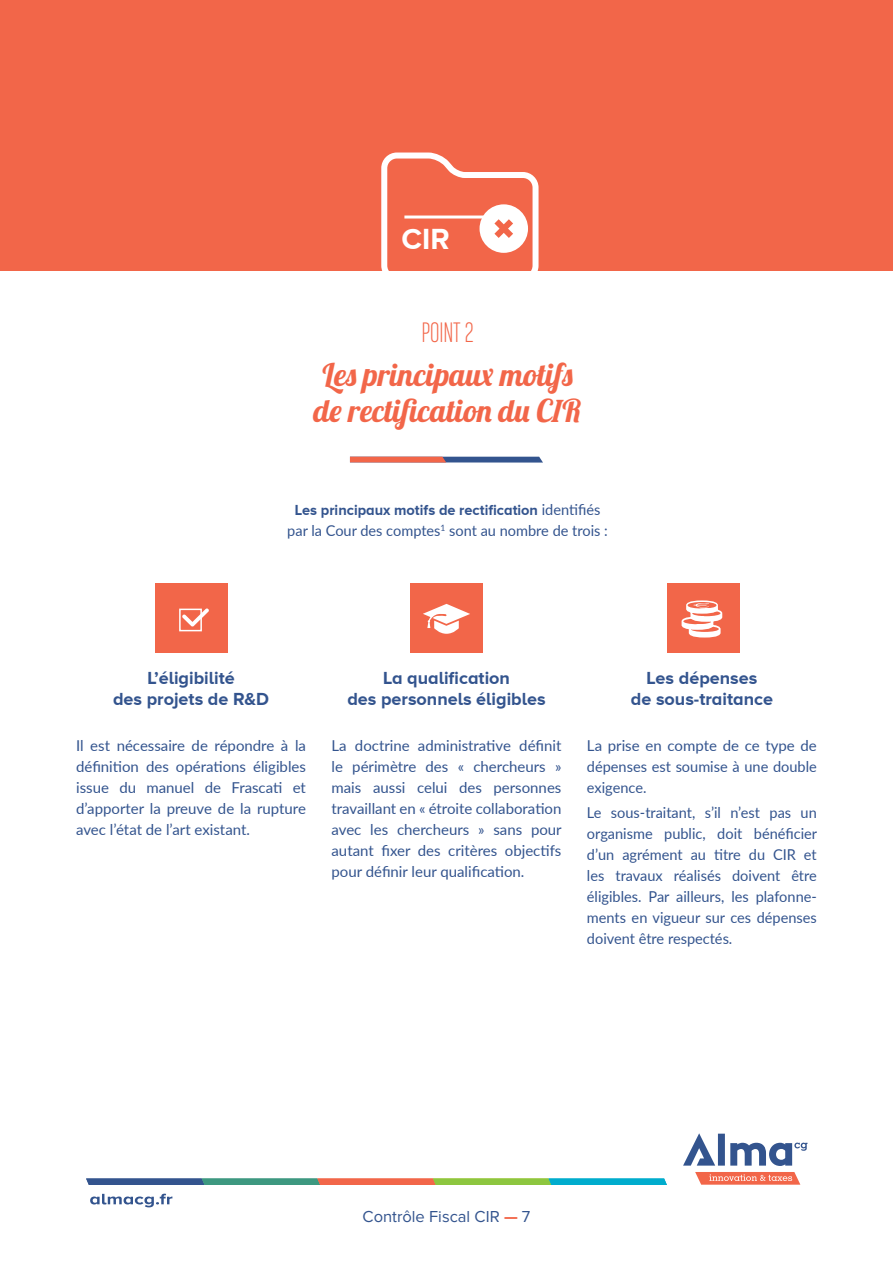
<style>
.page{position:relative;width:893px;height:1263px;background:#fff}
.page>*{position:absolute;margin:0;border:0;box-sizing:border-box;transform-origin:0 0}
.t1{font:31.5px/36px "Lobster 1.4";color:#f26649}
.t2{font:30px "Chalet Comprime Milan Eighty";color:#f26649}
.t3{font:700 30px "Proxima Nova A";color:#fff}
.t4{font:700 18px/21px "Proxima Nova A";color:#33548e;text-align:center}
.t5{font:16.5px "Proxima Nova";color:#33548e}
.t6{font:15px/21px "Lato";color:#33548e;text-align:justify}
.t7{font:700 15px "Proxima Nova A";color:#33548e}
.s1{font-family:"Cheltenham LT";font-weight:700;font-style:italic;font-stretch:condensed}
.s2{font-family:"Lato";font-weight:400}
.s3{font-family:"Proxima Nova A";font-weight:700;color:#f26649}
</style>
<div class="page">
<svg style="left:695px;top:1172px;width:105px;height:13px"></svg>
<svg style="left:683px;top:1133px;width:124px;height:33px"></svg>
<svg style="left:86px;top:1178px;width:581px;height:7px;background:#69917e"></svg>
<svg style="left:90px;top:1194px;width:82px;height:13px"></svg>
<svg style="left:350px;top:457px;width:193px;height:6px"></svg>
<div style="left:0;top:0;width:893px;height:270px;background:#f26649"></div>
<div style="left:155px;top:583px;width:72px;height:69px;background:#f26649"></div>
<div style="left:410px;top:583px;width:73px;height:69px;background:#f26649"></div>
<div style="left:667px;top:583px;width:73px;height:69px;background:#f26649"></div>
<svg style="left:682px;top:600px;width:40px;height:37px"></svg>
<div style="left:179px;top:609px;width:23px;height:22px;border:2px solid #fff"></div>
<svg style="left:182px;top:608px;width:27px;height:18px"></svg>
<svg style="left:381px;top:152px;width:158px;height:118px"></svg>
<svg style="left:423px;top:604px;width:47px;height:30px"></svg>
<h2 class="t3" style="left:402px;top:222px;width:50px">CIR</h2>
<h2 class="t2" style="left:421px;top:316px;width:54px">POINT 2</h2>
<h1 class="t1" style="left:314px;top:356px;width:269px">Les principaux motifs de rectification du C<span class="s1">I</span>R</h1>
<p class="t7" style="left:295px;top:502px;width:307px">Les principaux motifs de rectification <span class="s2">identifiés</span></p>
<p class="t6" style="left:287px;top:520px;width:322px">par la Cour des comptes<sup>1</sup> sont au nombre de trois :</p>
<p class="t4" style="left:113px;top:667px;width:158px">L’éligibilité<br>des projets de R&amp;D</p>
<p class="t6" style="left:76px;top:734px;width:231px">Il est nécessaire de répondre à la définition des opérations éligibles issue du manuel de Frascati et d’apporter la preuve de la rupture avec l’état de l’art existant.</p>
<p class="t4" style="left:347px;top:667px;width:200px">La qualification<br>des personnels éligibles</p>
<p class="t6" style="left:332px;top:734px;width:232px">La doctrine administrative définit le périmètre des « chercheurs » mais aussi celui des personnes travaillant en « étroite collaboration avec les chercheurs » sans pour autant fixer des critères objectifs pour définir leur qualification.</p>
<p class="t4" style="left:631px;top:667px;width:144px">Les dépenses<br>de sous-traitance</p>
<p class="t6" style="left:587px;top:734px;width:231px">La prise en compte de ce type de dépenses est soumise à une double exigence.</p>
<p class="t6" style="left:587px;top:802px;width:232px">Le sous-traitant, s’il n’est pas un organisme public, doit bénéficier d’un agrément au titre du CIR et les travaux réalisés doivent être éligibles. Par ailleurs, les plafonne&shy;ments en vigueur sur ces dépenses doivent être respectés.</p>
<p class="t5" style="left:362px;top:1209px;width:169px">Contrôle Fiscal CIR <span class="s3">—</span> 7</p>
</div>
